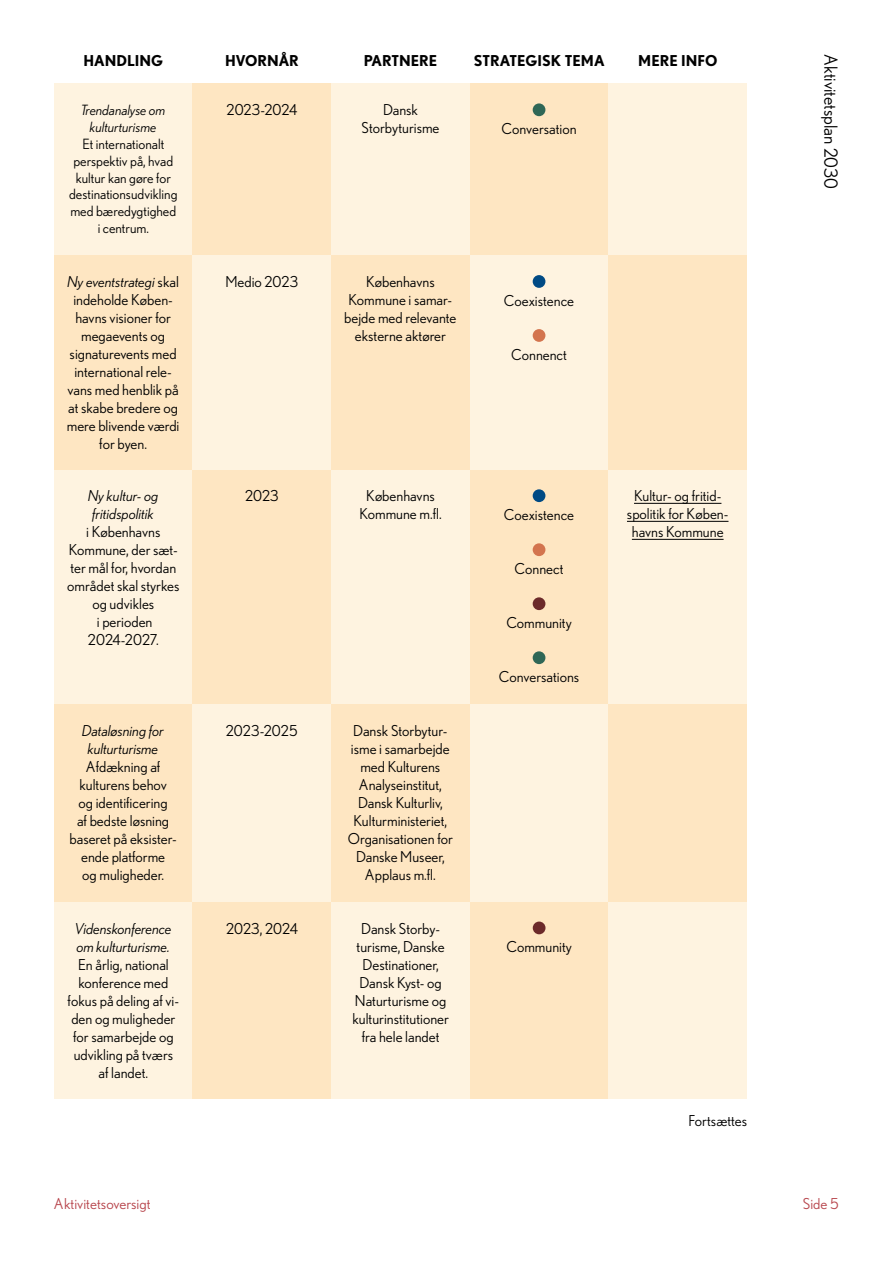
<style>
.page{position:relative;width:893px;height:1263px;background:#fff}
.page>*{position:absolute;margin:0;border:0;box-sizing:border-box;transform-origin:0 0}
.t1{font:18px "Nobel";color:#000}
.t2{font:15px/18px "Nobel";color:#000;text-align:center}
.t3{font:italic 15px/18px "Nobel";color:#000;text-align:center}
.t4{font:700 15px "Nobel";color:#000}
.t5{font:15px "Nobel";color:#b8474e}
.t6{font:14.1px/17px "Nobel";color:#000;text-align:center}
.t7{font:italic 14.1px/17px "Nobel";color:#000;text-align:center}
.s1{font-style:italic}
</style>
<div class="page">
<div style="left:54px;top:84px;width:139px;height:171px;background:#fef3e0"></div>
<div style="left:193px;top:84px;width:138px;height:171px;background:#fee6c2"></div>
<div style="left:331px;top:84px;width:139px;height:171px;background:#fef3e0"></div>
<div style="left:470px;top:84px;width:138px;height:171px;background:#fee6c2"></div>
<div style="left:608px;top:84px;width:139px;height:171px;background:#fef3e0"></div>
<div style="left:533px;top:103px;width:12px;height:13px;background:#2f6756;border-radius:50%"></div>
<div style="left:54px;top:470px;width:139px;height:234px;background:#fef3e0"></div>
<div style="left:193px;top:470px;width:138px;height:234px;background:#fee6c2"></div>
<div style="left:331px;top:470px;width:139px;height:234px;background:#fef3e0"></div>
<div style="left:470px;top:470px;width:138px;height:234px;background:#fee6c2"></div>
<div style="left:608px;top:470px;width:139px;height:234px;background:#fef3e0"></div>
<div style="left:533px;top:489px;width:12px;height:13px;background:#004a84;border-radius:50%"></div>
<div style="left:533px;top:543px;width:12px;height:13px;background:#d3744e;border-radius:50%"></div>
<div style="left:533px;top:597px;width:12px;height:13px;background:#6c2a2a;border-radius:50%"></div>
<div style="left:533px;top:651px;width:12px;height:13px;background:#2f6756;border-radius:50%"></div>
<hr style="left:634px;top:503px;width:87px;height:1px;background:#000">
<hr style="left:627px;top:521px;width:101px;height:1px;background:#000">
<hr style="left:632px;top:539px;width:92px;height:1px;background:#000">
<div style="left:54px;top:255px;width:139px;height:215px;background:#fee6c2"></div>
<div style="left:193px;top:255px;width:138px;height:215px;background:#fef3e0"></div>
<div style="left:331px;top:255px;width:139px;height:215px;background:#fee6c2"></div>
<div style="left:470px;top:255px;width:138px;height:215px;background:#fef3e0"></div>
<div style="left:608px;top:255px;width:139px;height:215px;background:#fee6c2"></div>
<div style="left:533px;top:275px;width:12px;height:13px;background:#004a84;border-radius:50%"></div>
<div style="left:533px;top:329px;width:12px;height:13px;background:#d3744e;border-radius:50%"></div>
<div style="left:54px;top:704px;width:139px;height:198px;background:#fee6c2"></div>
<div style="left:193px;top:704px;width:138px;height:198px;background:#fef3e0"></div>
<div style="left:331px;top:704px;width:139px;height:198px;background:#fee6c2"></div>
<div style="left:470px;top:704px;width:138px;height:198px;background:#fef3e0"></div>
<div style="left:608px;top:704px;width:139px;height:198px;background:#fee6c2"></div>
<div style="left:54px;top:902px;width:139px;height:197px;background:#fef3e0"></div>
<div style="left:193px;top:902px;width:138px;height:197px;background:#fee6c2"></div>
<div style="left:331px;top:902px;width:139px;height:197px;background:#fef3e0"></div>
<div style="left:470px;top:902px;width:139px;height:197px;background:#fee6c2"></div>
<div style="left:609px;top:902px;width:138px;height:197px;background:#fef3e0"></div>
<div style="left:533px;top:921px;width:12px;height:13px;background:#6c2a2a;border-radius:50%"></div>
<p class="t4" style="left:83px;top:52px;width:81px">HANDLING</p>
<p class="t4" style="left:225px;top:52px;width:75px">HVORNÅR</p>
<p class="t4" style="left:364px;top:52px;width:75px">PARTNERE</p>
<p class="t4" style="left:474px;top:52px;width:132px">STRATEGISK TEMA</p>
<p class="t4" style="left:638px;top:52px;width:81px">MERE INFO</p>
<p class="t7" style="left:81px;top:101px;width:86px">Trendanalyse om kulturturisme</p>
<p class="t6" style="left:69px;top:135px;width:110px">Et internationalt perspektiv på, hvad kultur kan gøre for destinationsudvikling med bæredygtighed i centrum.</p>
<p class="t2" style="left:227px;top:101px;width:72px">2023-2024</p>
<p class="t2" style="left:362px;top:101px;width:79px">Dansk<br>Storbyturisme</p>
<p class="t2" style="left:502px;top:120px;width:76px">Conversation</p>
<p class="t2" style="left:67px;top:273px;width:114px"><span class="s1">Ny eventstrategi</span> skal indeholde Køben&shy;havns visioner for megaevents og signaturevents med international rele&shy;vans med henblik på at skabe bredere og mere blivende værdi for byen.</p>
<p class="t2" style="left:225px;top:273px;width:74px">Medio 2023</p>
<p class="t2" style="left:344px;top:273px;width:114px">Københavns<br>Kommune i samar&shy;bejde med relevante eksterne aktører</p>
<p class="t3" style="left:88px;top:487px;width:72px">Ny kultur- og fritidspolitik</p>
<p class="t2" style="left:67px;top:523px;width:114px">i Københavns<br>Kommune, der sæt&shy;ter mål for, hvordan området skal styrkes og udvikles<br>i perioden<br>2024-2027.</p>
<p class="t3" style="left:82px;top:721px;width:83px">Dataløsning for kulturturisme</p>
<p class="t2" style="left:70px;top:757px;width:109px">Afdækning af kulturens behov<br>og identificering<br>af bedste løsning baseret på eksister&shy;ende platforme<br>og muligheder.</p>
<p class="t3" style="left:75px;top:919px;width:98px;text-align:left">Videnskonference om kulturturisme.</p>
<p class="t2" style="left:68px;top:955px;width:113px">En årlig, national konference med fokus på deling af vi&shy;den og muligheder for samarbejde og udvikling på tværs af landet.</p>
<p class="t2" style="left:245px;top:487px;width:35px">2023</p>
<p class="t2" style="left:359px;top:487px;width:84px">Københavns<br>Kommune m.fl.</p>
<p class="t2" style="left:226px;top:721px;width:73px">2023-2025</p>
<p class="t2" style="left:348px;top:721px;width:107px">Dansk Storbytur&shy;isme i samarbejde med Kulturens<br>Analyseinstitut,<br>Dansk Kulturliv,<br>Kulturministeriet,<br>Organisationen for<br>Danske Museer,<br>Applaus m.fl.</p>
<p class="t2" style="left:226px;top:919px;width:73px">2023, 2024</p>
<p class="t2" style="left:352px;top:919px;width:98px">Dansk Storby&shy;turisme, Danske<br>Destinationer,<br>Dansk Kyst- og<br>Naturturisme og kulturinstitutioner fra hele landet</p>
<p class="t2" style="left:504px;top:291px;width:72px">Coexistence</p>
<p class="t2" style="left:511px;top:345px;width:57px">Connenct</p>
<p class="t2" style="left:504px;top:505px;width:72px">Coexistence</p>
<p class="t2" style="left:515px;top:559px;width:50px">Connect</p>
<p class="t2" style="left:506px;top:613px;width:67px">Community</p>
<p class="t2" style="left:499px;top:667px;width:82px">Conversations</p>
<p class="t2" style="left:506px;top:938px;width:67px">Community</p>
<p class="t2" style="left:627px;top:487px;width:103px">Kultur- og fritid&shy;spolitik for Køben&shy;havns Kommune</p>
<p class="t2" style="left:688px;top:1111px;width:60px">Fortsættes</p>
<p class="t1" style="left:841px;top:54px;width:136px;rotate:90deg">Aktivitetsplan 2030</p>
<p class="t5" style="left:54px;top:1195px;width:98px">Aktivitetsoversigt</p>
<p class="t5" style="left:803px;top:1195px;width:38px">Side 5</p>
</div>
